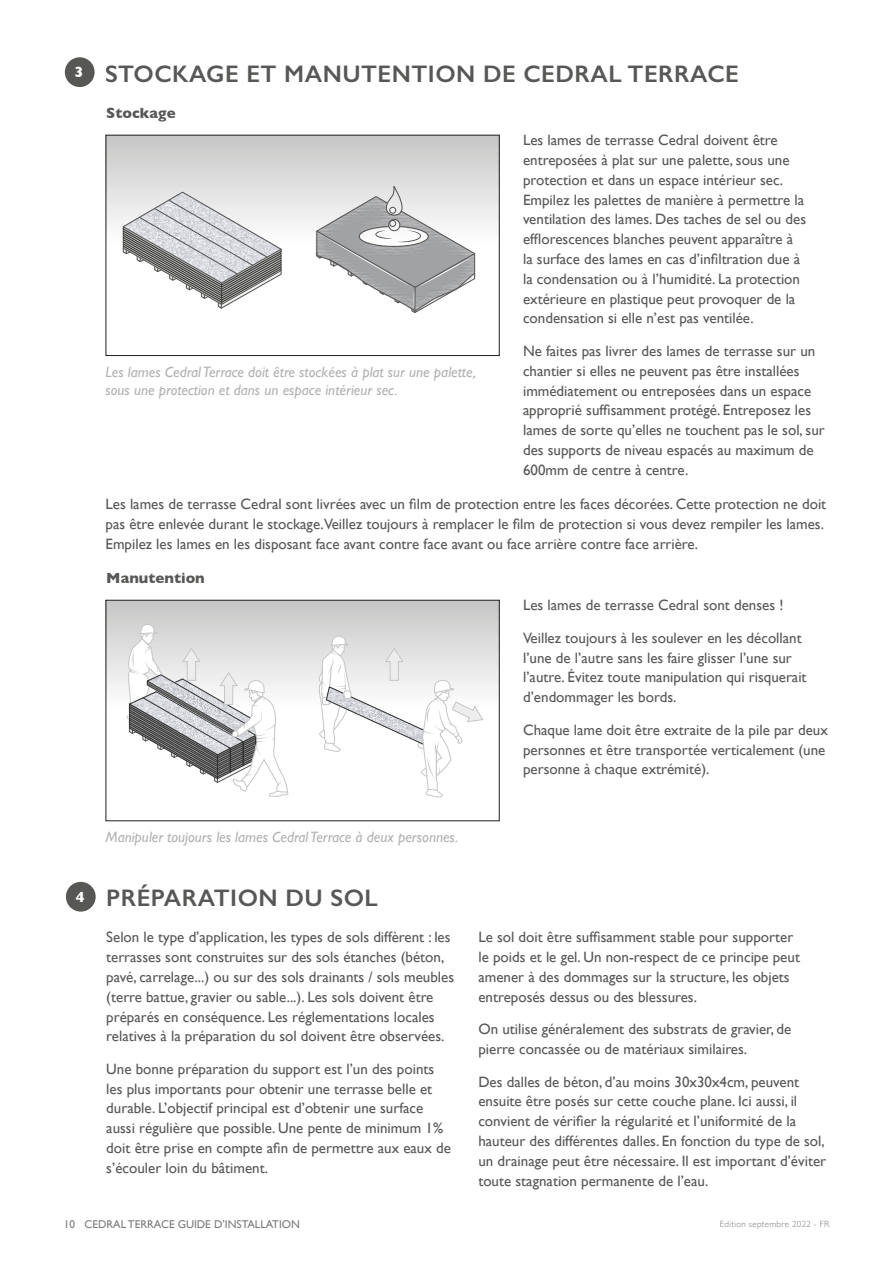
<style>
.page{position:relative;width:893px;height:1263px;background:#fff}
.page>*{position:absolute;margin:0;border:0;box-sizing:border-box;transform-origin:0 0}
.t1{font:600 24px "Gill Sans";letter-spacing:.02em;color:#575756}
.t2{font:15px/19.8px "Gill Sans";color:#575756}
.t3{font:italic 15px/18px "Gill Sans";color:#b3b2b2}
.t4{font:700 15px "Gill Sans";color:#575756}
.t5{font:700 15px "Gill Sans";color:#fff}
.t6{font:11.25px "Gill Sans";color:#7c7b7b}
.t7{font:300 9px "Gill Sans";letter-spacing:.03em;color:#7c7b7b}
</style>
<div class="page">
<svg style="left:108px;top:602px;width:390px;height:87px;background:#d0d0d0"></svg>
<div style="left:106px;top:600px;width:394px;height:221px;border:1px solid #1d1d1b"></div>
<img style="left:289px;top:643px;width:12px;height:46px">
<img style="left:115px;top:638px;width:11px;height:51px">
<svg style="left:126px;top:624px;width:163px;height:173px"></svg>
<img style="left:310px;top:620px;width:181px;height:16px">
<img style="left:310px;top:651px;width:9px;height:42px">
<svg style="left:319px;top:620px;width:165px;height:178px"></svg>
<div style="left:108px;top:137px;width:390px;height:24px;background:#cdcdcd"></div>
<div style="left:106px;top:135px;width:394px;height:221px;border:1px solid #1d1d1b"></div>
<svg style="left:122px;top:191px;width:160px;height:118px"></svg>
<img style="left:301px;top:158px;width:199px;height:175px">
<svg style="left:315px;top:186px;width:161px;height:128px"></svg>
<div style="left:65px;top:57px;width:30px;height:30px;background:#575756;border-radius:50%"></div>
<div style="left:66px;top:882px;width:30px;height:30px;background:#575756;border-radius:50%"></div>
<p class="t5" style="left:75px;top:60px;width:10px">3</p>
<h1 class="t1" style="left:105px;top:59px;width:635px">STOCKAGE ET MANUTENTION DE CEDRAL TERRACE</h1>
<p class="t4" style="left:106px;top:101px;width:71px">Stockage</p>
<p class="t2" style="left:523px;top:130px;width:285px">Les lames de terrasse Cedral doivent être entreposées à plat sur une palette, sous une protection et dans un espace intérieur sec.<br>Empilez les palettes de manière à permettre la ventilation des lames. Des taches de sel ou des efflorescences blanches peuvent apparaître à la surface des lames en cas d’infiltration due à la condensation ou à l’humidité. La protection extérieure en plastique peut provoquer de la condensation si elle n’est pas ventilée.</p>
<p class="t2" style="left:523px;top:341px;width:303px">Ne faites pas livrer des lames de terrasse sur un chantier si elles ne peuvent pas être installées immédiatement ou entreposées dans un espace approprié suffisamment protégé. Entreposez les lames de sorte qu’elles ne touchent pas le sol, sur des supports de niveau espacés au maximum de 600mm de centre à centre.</p>
<p class="t2" style="left:106px;top:494px;width:722px">Les lames de terrasse Cedral sont livrées avec un film de protection entre les faces décorées. Cette protection ne doit pas être enlevée durant le stockage.Veillez toujours à remplacer le film de protection si vous devez rempiler les lames.<br>Empilez les lames en les disposant face avant contre face avant ou face arrière contre face arrière.</p>
<p class="t3" style="left:106px;top:363px;width:372px">Les lames Cedral Terrace doit être stockées à plat sur une palette, sous une protection et dans un espace intérieur sec.</p>
<p class="t4" style="left:106px;top:566px;width:100px">Manutention</p>
<p class="t2" style="left:523px;top:589px;width:280px;line-height:32.5px">Les lames de terrasse Cedral sont denses !<br>Veillez toujours à les soulever en les décollant</p>
<p class="t2" style="left:523px;top:647px;width:285px">l’une de l’autre sans les faire glisser l’une sur l’autre. Évitez toute manipulation qui risquerait d’endommager les bords.</p>
<p class="t2" style="left:523px;top:720px;width:306px">Chaque lame doit être extraite de la pile par deux personnes et être transportée verticalement (une personne à chaque extrémité).</p>
<p class="t5" style="left:76px;top:885px;width:10px">4</p>
<p class="t3" style="left:106px;top:828px;width:354px">Manipuler toujours les lames Cedral Terrace à deux personnes.</p>
<h1 class="t1" style="left:106px;top:884px;width:273px">PRÉPARATION DU SOL</h1>
<p class="t2" style="left:106px;top:927px;width:349px">Selon le type d’application, les types de sols diffèrent : les terrasses sont construites sur des sols étanches (béton, pavé, carrelage...) ou sur des sols drainants / sols meubles (terre battue, gravier ou sable...). Les sols doivent être préparés en conséquence. Les réglementations locales relatives à la préparation du sol doivent être observées.</p>
<p class="t2" style="left:106px;top:1059px;width:346px">Une bonne préparation du support est l’un des points les plus importants pour obtenir une terrasse belle et durable. L’objectif principal est d’obtenir une surface aussi régulière que possible. Une pente de minimum 1% doit être prise en compte afin de permettre aux eaux de s’écouler loin du bâtiment.</p>
<p class="t2" style="left:478px;top:927px;width:323px">Le sol doit être suffisamment stable pour supporter le poids et le gel. Un non-respect de ce principe peut amener à des dommages sur la structure, les objets entreposés dessus ou des blessures.</p>
<p class="t2" style="left:478px;top:1019px;width:315px">On utilise généralement des substrats de gravier, de pierre concassée ou de matériaux similaires.</p>
<p class="t2" style="left:478px;top:1071px;width:349px">Des dalles de béton, d’au moins 30x30x4cm, peuvent ensuite être posés sur cette couche plane. Ici aussi, il convient de vérifier la régularité et l’uniformité de la hauteur des différentes dalles. En fonction du type de sol, un drainage peut être nécessaire. Il est important d’éviter toute stagnation permanente de l’eau.</p>
<p class="t6" style="left:64px;top:1218px;width:238px">10 CEDRAL TERRACE GUIDE D’INSTALLATION</p>
<p class="t7" style="left:720px;top:1216px;width:111px">Edition septembre 2022 - FR</p>
</div>
